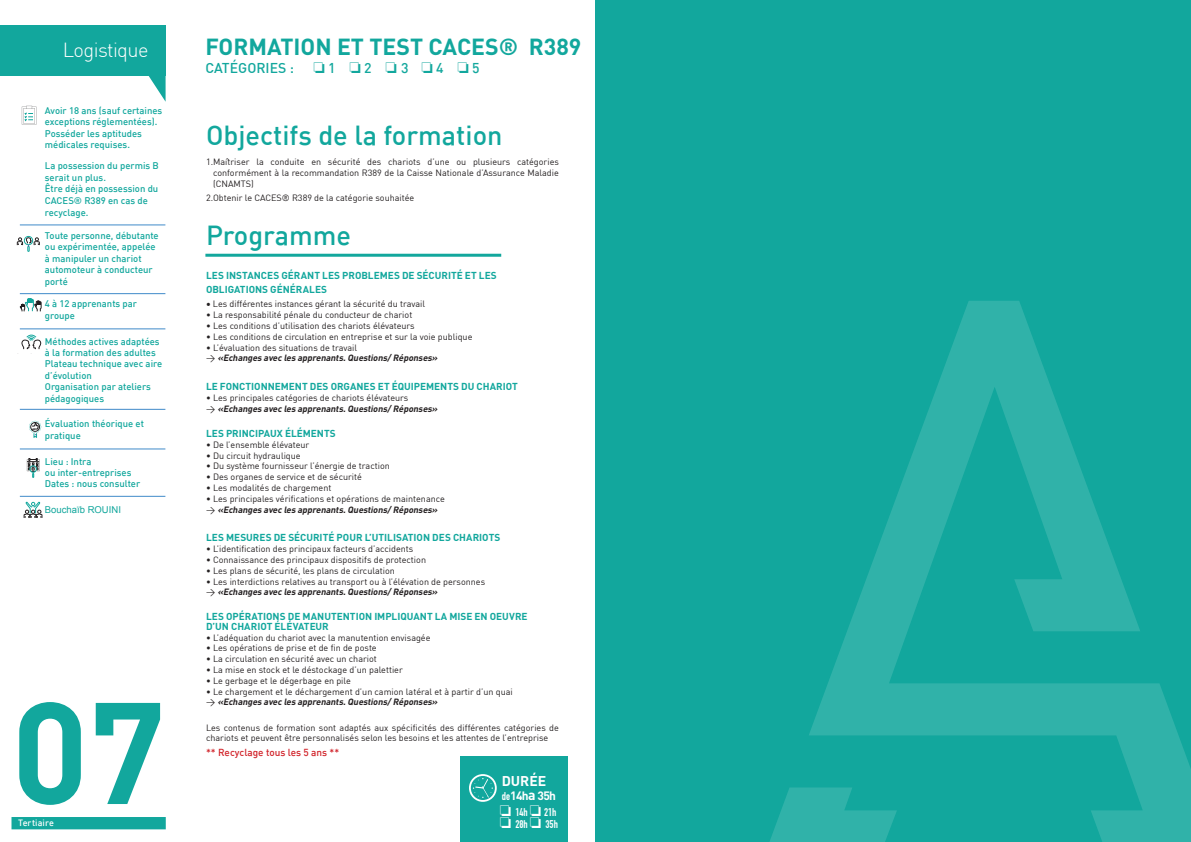
<style>
.page{position:relative;width:1191px;height:842px;background:#fff}
.page>*{position:absolute;margin:0;border:0;box-sizing:border-box;transform-origin:0 0}
.t1{font:142px "Din Bold CE";color:#12a79d}
.t2{font:500 27px "DIN";color:#12a79d}
.t3{font:23px "Din Bold CE";color:#12a79d}
.t4{font:300 20px "DIN";letter-spacing:-.03em;color:#fff}
.t5{font:500 14px "DIN";color:#12a79d}
.t6{font:14px "Din Bold CE";color:#fff}
.t7{font:12px "Din Bold CE";color:#fff}
.t8{font:700 11px/12px "DIN Condensed";color:#fff}
.t9{font:10px/14.4px "Din Bold CE";color:#12a79d}
.t10{font:500 10px "DIN";color:#d1232a}
.t11{font:500 9.5px/11.4px "DIN";color:#12a79d}
.t12{font:9.5px "Arial";color:#12a79d}
.t13{font:9px/10.8px "DIN";color:#231f20;text-align:justify}
.t14{font:italic 9px "Din Bold CE";color:#231f20}
.t15{font:500 9px "DIN";letter-spacing:.01em;color:#fff}
.s1{font-family:"Minion Pro";font-size:12px}
.s2{font-family:"DIN";font-style:normal}
.s3{font-family:"DIN Condensed";font-weight:700;font-size:11px}
.s4{font-size:14px}
</style>
<div class="page">
<div style="left:0;top:25px;width:166px;height:51px;background:#12a79d"></div>
<div style="left:12px;top:817px;width:154px;height:12px;background:#12a79d"></div>
<svg style="left:149px;top:76px;width:17px;height:26px"></svg>
<hr style="left:205px;top:254px;width:296px;height:3px;background:#12a79d">
<div style="left:460px;top:756px;width:107px;height:85px;background:#12a79d"></div>
<svg style="left:469px;top:774px;width:28px;height:28px"></svg>
<div style="left:595px;top:0;width:596px;height:842px;background:#12a79d"></div>
<svg style="left:769px;top:301px;width:422px;height:541px"></svg>
<div style="left:24px;top:236px;width:9px;height:9px;border:1px solid #12a79d;border-radius:50%"></div>
<svg style="left:17px;top:238px;width:23px;height:13px"></svg>
<svg style="left:22px;top:335px;width:19px;height:14px"></svg>
<svg style="left:29px;top:421px;width:12px;height:17px"></svg>
<svg style="left:24px;top:502px;width:18px;height:16px"></svg>
<hr style="left:20px;top:293px;width:145px;height:1px;background:#408ac9">
<hr style="left:20px;top:449px;width:145px;height:1px;background:#408ac9">
<hr style="left:20px;top:496px;width:145px;height:1px;background:#408ac9">
<hr style="left:20px;top:409px;width:145px;height:1px;background:#408ac9">
<hr style="left:20px;top:329px;width:145px;height:1px;background:#408ac9">
<hr style="left:20px;top:225px;width:145px;height:1px;background:#408ac9">
<svg style="left:20px;top:298px;width:21px;height:14px"></svg>
<svg style="left:27px;top:459px;width:13px;height:18px"></svg>
<svg style="left:22px;top:106px;width:14px;height:19px"></svg>
<h3 class="t4" style="left:63px;top:43px;width:87px">Logistique</h3>
<h3 class="t3" style="left:205px;top:33px;width:377px">FORMATION ET TEST CACES® R389</h3>
<h3 class="t5" style="left:205px;top:62px;width:90px">CATÉGORIES :</h3>
<h3 class="t5" style="left:313px;top:62px;width:168px">❏ 1 ❏ 2 ❏ 3 ❏ 4 ❏ 5</h3>
<p class="t11" style="left:45px;top:105px;width:119px">Avoir 18 ans (sauf certaines exceptions réglementées).<br>Posséder les aptitudes médicales requises.</p>
<p class="t11" style="left:45px;top:161px;width:115px">La possession du permis B serait un plus.<br>Être déjà en possession du<br>CACES® R389 en cas de recyclage.</p>
<p class="t11" style="left:45px;top:230px;width:115px">Toute personne, débutante ou expérimentée, appelée à manipuler un chariot automoteur à conducteur porté</p>
<p class="t11" style="left:45px;top:299px;width:94px">4 à 12 apprenants par groupe</p>
<p class="t11" style="left:45px;top:336px;width:119px">Méthodes actives adaptées à la formation des adultes<br>Plateau technique avec aire d’évolution<br>Organisation par ateliers pédagogiques</p>
<p class="t11" style="left:45px;top:419px;width:101px">Évaluation théorique et pratique</p>
<p class="t11" style="left:45px;top:456px;width:97px">Lieu : Intra<br>ou inter-entreprises<br>Dates : nous consulter</p>
<p class="t12" style="left:45px;top:504px;width:78px">Bouchaïb ROUINI</p>
<h1 class="t1" style="left:12px;top:668px;width:156px">07</h1>
<p class="t15" style="left:18px;top:819px;width:37px">Tertiaire</p>
<h2 class="t2" style="left:206px;top:123px;width:298px">Objectifs de la formation</h2>
<p class="t13" style="left:213px;top:157px;width:347px;text-indent:-7px">1. Maîtriser la conduite en sécurité des chariots d’une ou plusieurs catégories conformément à la recommandation R389 de la Caisse Nationale d’Assurance Maladie (CNAMTS)</p>
<p class="t13" style="left:206px;top:193px;width:210px">2.Obtenir le CACES® R389 de la catégorie souhaitée</p>
<h2 class="t2" style="left:206px;top:223px;width:147px">Programme</h2>
<p class="t9" style="left:206px;top:268px;width:292px">LES INSTANCES GÉRANT LES PROBLEMES DE SÉCURITÉ ET LES<br>OBLIGATIONS GÉNÉRALES</p>
<p class="t13" style="left:206px;top:299px;width:221px"><span class="s1">•</span> Les différentes instances gérant la sécurité du travail</p>
<p class="t13" style="left:206px;top:309px;width:208px">• La responsabilité pénale du conducteur de chariot</p>
<p class="t13" style="left:206px;top:320px;width:210px">• Les conditions d’utilisation des chariots élévateurs</p>
<p class="t13" style="left:206px;top:331px;width:268px">• Les conditions de circulation en entreprise et sur la voie publique</p>
<p class="t13" style="left:206px;top:343px;width:152px">• L’évaluation des situations de travail</p>
<p class="t14" style="left:206px;top:353px;width:235px"><span class="s2">&gt;</span> «Echanges avec les apprenants.Questions/Réponses»</p>
<p class="t9" style="left:206px;top:379px;width:313px">LE FONCTIONNEMENT DES ORGANES ET ÉQUIPEMENTS DU CHARIOT</p>
<p class="t13" style="left:206px;top:392px;width:204px">• Les principales catégories de chariots élévateurs</p>
<p class="t14" style="left:206px;top:403px;width:235px"><span class="s2">&gt;</span> «Echanges avec les apprenants.Questions/Réponses»</p>
<p class="t9" style="left:206px;top:426px;width:131px">LES PRINCIPAUX ÉLÉMENTS</p>
<p class="t13" style="left:206px;top:439px;width:105px">• De l’ensemble élévateur</p>
<p class="t13" style="left:206px;top:450px;width:96px">• Du circuit hydraulique</p>
<p class="t13" style="left:206px;top:461px;width:185px">• Du système fournisseur l’énergie de traction</p>
<p class="t13" style="left:206px;top:471px;width:157px">• Des organes de service et de sécurité</p>
<p class="t13" style="left:206px;top:482px;width:127px">• Les modalités de chargement</p>
<p class="t13" style="left:206px;top:493px;width:240px">• Les principales vérifications et opérations de maintenance</p>
<p class="t14" style="left:206px;top:504px;width:235px"><span class="s2">&gt;</span> «Echanges avec les apprenants.Questions/Réponses»</p>
<p class="t9" style="left:206px;top:530px;width:296px">LES MESURES DE SÉCURITÉ POUR L’UTILISATION DES CHARIOTS</p>
<p class="t13" style="left:206px;top:543px;width:209px">• L’identification des principaux facteurs d’accidents</p>
<p class="t13" style="left:206px;top:554px;width:221px">• Connaissance des principaux dispositifs de protection</p>
<p class="t13" style="left:206px;top:566px;width:190px">• Les plans de sécurité, les plans de circulation</p>
<p class="t13" style="left:206px;top:576px;width:281px">• Les interdictions relatives au transport ou à l’élévation de personnes</p>
<p class="t14" style="left:206px;top:587px;width:235px"><span class="s2">&gt;</span> «Echanges avec les apprenants.Questions/Réponses»</p>
<p class="t9" style="left:206px;top:611px;width:323px;line-height:10px">LES OPÉRATIONS DE MANUTENTION IMPLIQUANT LA MISE EN OEUVRE<br>D’UN CHARIOT ÉLÉVATEUR</p>
<p class="t13" style="left:206px;top:632px;width:226px">• L’adéquation du chariot avec la manutention envisagée</p>
<p class="t13" style="left:206px;top:643px;width:172px">• Les opérations de prise et de fin de poste</p>
<p class="t13" style="left:206px;top:653px;width:172px">• La circulation en sécurité avec un chariot</p>
<p class="t13" style="left:206px;top:664px;width:198px">• La mise en stock et le déstockage d’un palettier</p>
<p class="t13" style="left:206px;top:675px;width:146px">• Le gerbage et le dégerbage en pile</p>
<p class="t13" style="left:206px;top:686px;width:308px">• Le chargement et le déchargement d’un camion latéral et à partir d’un quai</p>
<p class="t14" style="left:206px;top:697px;width:235px"><span class="s2">&gt;</span> «Echanges avec les apprenants.Questions/Réponses»</p>
<p class="t13" style="left:206px;top:722px;width:354px">Les contenus de formation sont adaptés aux spécificités des différentes catégories de chariots et peuvent être personnalisés selon les besoins et les attentes de l’entreprise</p>
<p class="t10" style="left:206px;top:748px;width:135px">** Recyclage tous les 5 ans **</p>
<h3 class="t6" style="left:502px;top:773px;width:46px">DURÉE</h3>
<h3 class="t7" style="left:502px;top:789px;width:56px"><span class="s3">de</span>14h<span class="s4">a</span> 35h</h3>
<p class="t8" style="left:500px;top:806px;width:60px">❏ 14h ❏ 21h ❏ 28h ❏ 35h</p>
</div>
